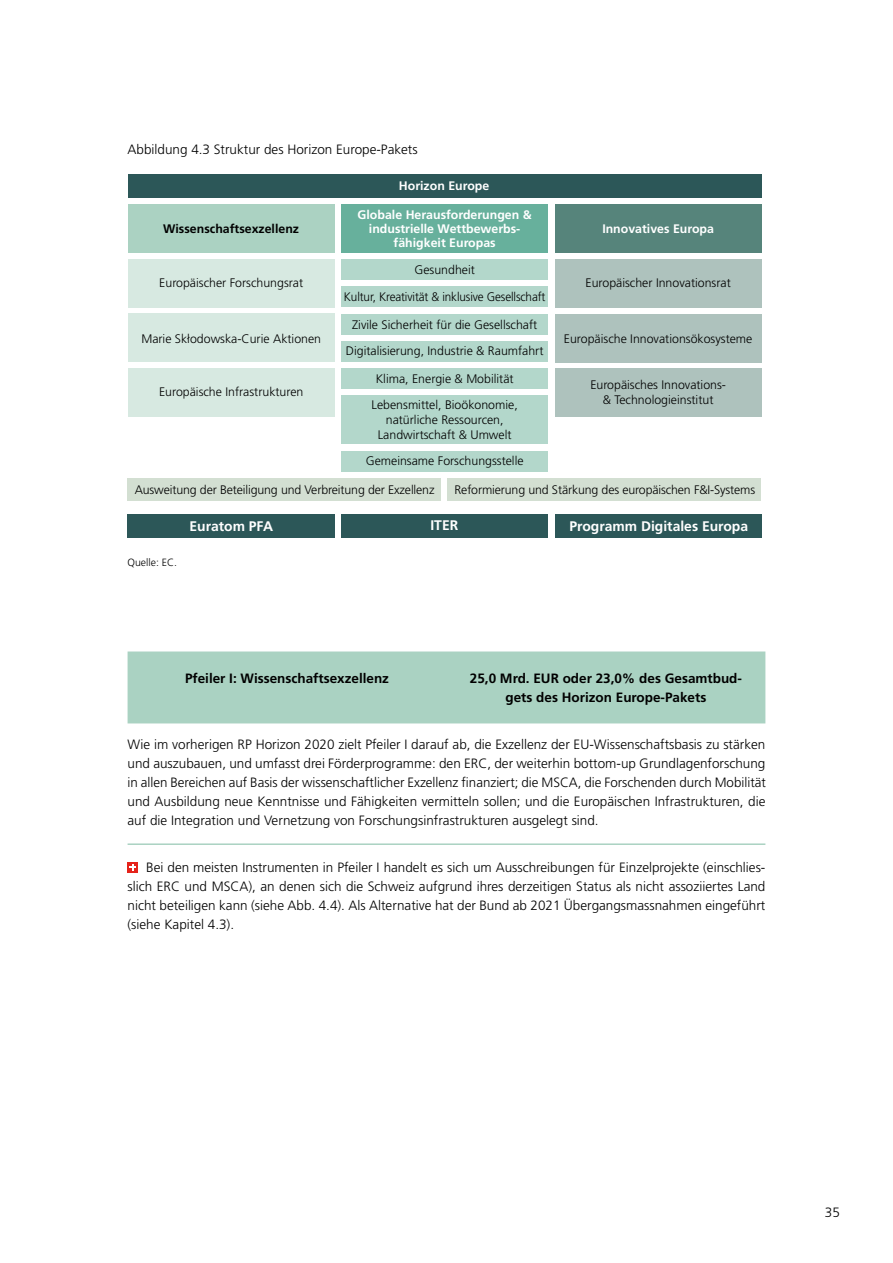
<style>
.page{position:relative;width:893px;height:1263px;background:#fff}
.page>*{position:absolute;margin:0;border:0;box-sizing:border-box;transform-origin:0 0}
.t1{font:700 13.95px "Frutiger LT Std";color:#fff}
.t2{font:300 13.5px/18.9px "Frutiger LT Std";color:#000;text-align:justify}
.t3{font:700 13.5px/18.9px "Frutiger LT Std";color:#000;text-align:center}
.t4{font:300 12.3px/14.9px "Frutiger LT Std";color:#000;text-align:center}
.t5{font:700 12.3px/14px "Frutiger LT Std";color:#fff;text-align:center}
.t6{font:300 12.3px "Frutiger LT Std";color:#000;scale:.95 1}
.t7{font:700 12.3px "Frutiger LT Std";color:#000}
.t8{font:300 10.5px "Frutiger LT Std";color:#000}
</style>
<div class="page">
<div style="left:128px;top:478px;width:313px;height:23px;background:#d3dfd2"></div>
<div style="left:448px;top:478px;width:313px;height:23px;background:#d3dfd2"></div>
<div style="left:128px;top:515px;width:207px;height:23px;background:#2c5758"></div>
<div style="left:341px;top:515px;width:207px;height:23px;background:#2c5758"></div>
<div style="left:555px;top:515px;width:207px;height:23px;background:#2c5758"></div>
<div style="left:128px;top:204px;width:206px;height:48px;background:#abd2c2"></div>
<div style="left:341px;top:204px;width:207px;height:48px;background:#67b09c"></div>
<div style="left:555px;top:204px;width:206px;height:48px;background:#56847b"></div>
<div style="left:128px;top:259px;width:206px;height:48px;background:#d7e9e1"></div>
<div style="left:128px;top:314px;width:206px;height:48px;background:#d7e9e1"></div>
<div style="left:128px;top:369px;width:206px;height:48px;background:#d7e9e1"></div>
<div style="left:341px;top:396px;width:207px;height:48px;background:#b3d7cb"></div>
<div style="left:555px;top:259px;width:207px;height:48px;background:#aec2bd"></div>
<div style="left:555px;top:314px;width:207px;height:48px;background:#aec2bd"></div>
<div style="left:555px;top:369px;width:207px;height:48px;background:#aec2bd"></div>
<div style="left:341px;top:259px;width:207px;height:21px;background:#b3d7cb"></div>
<div style="left:341px;top:286px;width:207px;height:21px;background:#b3d7cb"></div>
<div style="left:341px;top:314px;width:207px;height:21px;background:#b3d7cb"></div>
<div style="left:341px;top:341px;width:207px;height:21px;background:#b3d7cb"></div>
<div style="left:341px;top:369px;width:207px;height:20px;background:#b3d7cb"></div>
<div style="left:341px;top:451px;width:207px;height:20px;background:#b3d7cb"></div>
<div style="left:128px;top:175px;width:633px;height:23px;background:#2c5758"></div>
<div style="left:128px;top:651px;width:637px;height:72px;background:#aad2c2"></div>
<hr style="left:128px;top:843px;width:637px;height:2px;background:#aad2c2">
<div style="left:128px;top:862px;width:10px;height:10px;background:#e5231b"></div>
<svg style="left:130px;top:864px;width:6px;height:6px"></svg>
<p class="t2" style="left:128px;top:140px;width:292px">Abbildung 4.3 Struktur des Horizon Europe-Pakets</p>
<p class="t5" style="left:399px;top:179px;width:92px">Horizon Europe</p>
<p class="t7" style="left:163px;top:222px;width:137px">Wissenschaftsexzellenz</p>
<p class="t5" style="left:358px;top:208px;width:176px">Globale Herausforderungen &amp; industrielle Wettbewerbs&shy;fähigkeit Europas</p>
<p class="t5" style="left:602px;top:222px;width:113px">Innovatives Europa</p>
<p class="t4" style="left:414px;top:262px;width:62px">Gesundheit</p>
<p class="t4" style="left:159px;top:275px;width:145px">Europäischer Forschungsrat</p>
<p class="t4" style="left:586px;top:275px;width:147px">Europäischer Innovationsrat</p>
<p class="t6" style="left:344px;top:290px;width:214px">Kultur, Kreativität &amp; inklusive Gesellschaft</p>
<p class="t4" style="left:141px;top:331px;width:181px">Marie Skłodowska-Curie Aktionen</p>
<p class="t4" style="left:159px;top:385px;width:146px">Europäische Infrastrukturen</p>
<p class="t4" style="left:346px;top:312px;width:199px;line-height:26.2px">Zivile Sicherheit für die Gesellschaft<br>Digitalisierung, Industrie &amp; Raumfahrt</p>
<p class="t4" style="left:372px;top:366px;width:148px;line-height:26.1px">Klima, Energie &amp; Mobilität<br>Lebensmittel, Bioökonomie,</p>
<p class="t4" style="left:378px;top:412px;width:135px">natürliche Ressourcen,<br>Landwirtschaft &amp; Umwelt</p>
<p class="t4" style="left:564px;top:332px;width:190px">Europäische Innovationsökosysteme</p>
<p class="t4" style="left:590px;top:378px;width:137px">Europäisches Innovations-&amp; Technologieinstitut</p>
<p class="t4" style="left:366px;top:453px;width:159px">Gemeinsame Forschungsstelle</p>
<p class="t4" style="left:135px;top:482px;width:301px">Ausweitung der Beteiligung und Verbreitung der Exzellenz</p>
<p class="t4" style="left:454px;top:482px;width:302px">Reformierung und Stärkung des europäischen F&amp;I-Systems</p>
<p class="t8" style="left:128px;top:556px;width:51px">Quelle: EC.</p>
<p class="t1" style="left:189px;top:517px;width:85px">Euratom PFA</p>
<p class="t1" style="left:430px;top:517px;width:29px">ITER</p>
<p class="t1" style="left:569px;top:517px;width:180px">Programm Digitales Europa</p>
<p class="t3" style="left:185px;top:669px;width:206px">Pfeiler I: Wissenschaftsexzellenz</p>
<p class="t3" style="left:470px;top:669px;width:274px">25,0 Mrd. EUR oder 23,0% des Gesamtbud&shy;gets des Horizon Europe-Pakets</p>
<p class="t2" style="left:128px;top:735px;width:640px">Wie im vorherigen RP Horizon 2020 zielt Pfeiler I darauf ab, die Exzellenz der EU-Wissenschaftsbasis zu stärken und auszubauen, und umfasst drei Förderprogramme: den ERC, der weiterhin bottom-up Grundlagenforschung in allen Bereichen auf Basis der wissenschaftlicher Exzellenz finanziert; die MSCA, die Forschenden durch Mobilität und Ausbildung neue Kenntnisse und Fähigkeiten vermitteln sollen; und die Europäischen Infrastrukturen, die auf die Integration und Vernetzung von Forschungsinfrastrukturen ausgelegt sind.</p>
<p class="t2" style="left:128px;top:858px;width:639px;text-indent:19px">Bei den meisten Instrumenten in Pfeiler I handelt es sich um Ausschreibungen für Einzelprojekte (einschlies&shy;slich ERC und MSCA), an denen sich die Schweiz aufgrund ihres derzeitigen Status als nicht assoziiertes Land nicht beteiligen kann (siehe Abb. 4.4). Als Alternative hat der Bund ab 2021 Übergangsmassnahmen eingeführt (siehe Kapitel 4.3).</p>
<p class="t2" style="left:825px;top:1203px;width:17px">35</p>
</div>
